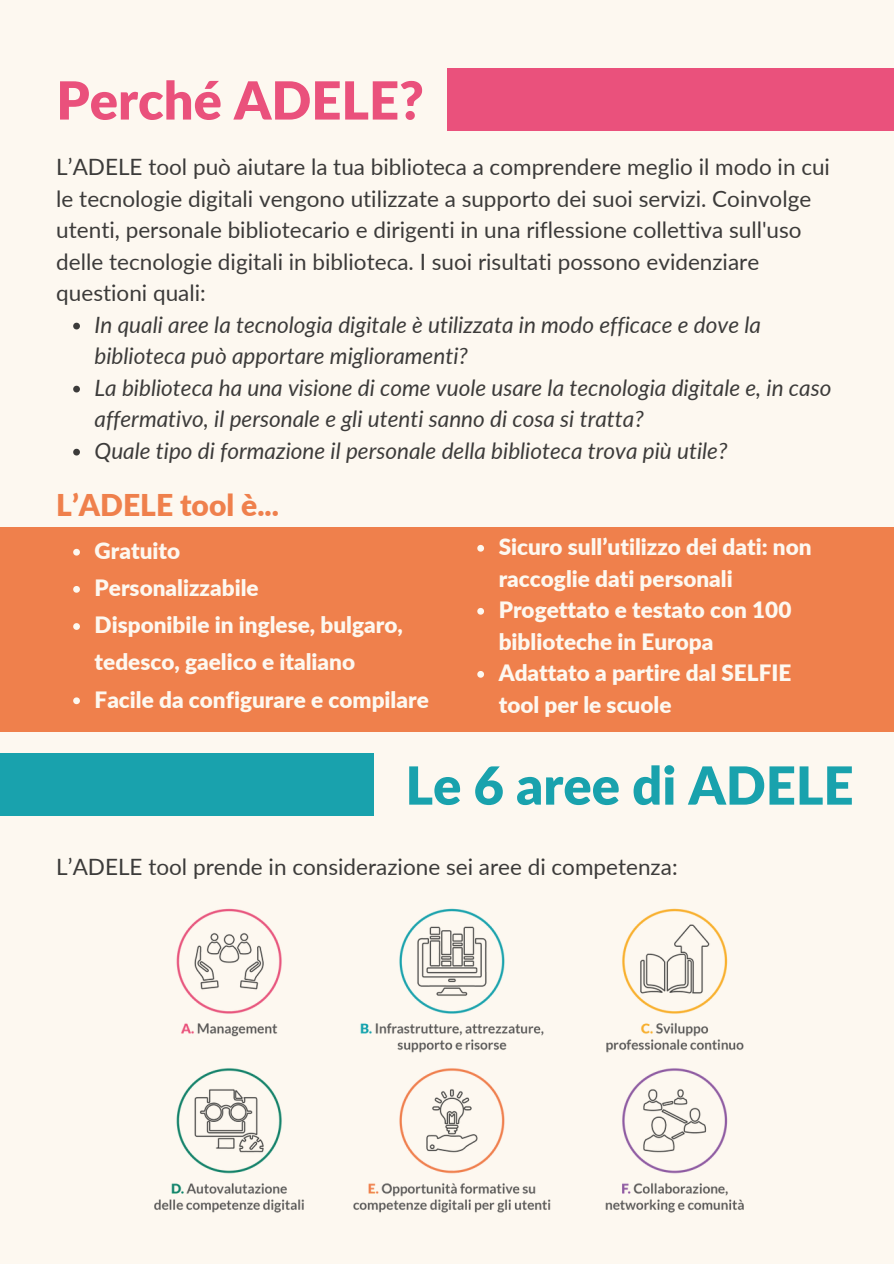
<style>
.page{position:relative;width:894px;height:1264px;background:#fff}
.page>*{position:absolute;margin:0;border:0;box-sizing:border-box;transform-origin:0 0}
.t1{font:900 52.5px "Lato";color:#19a2ad}
.t2{font:900 52.5px "Lato";color:#ea517c}
.t3{font:900 30px "Lato";color:#ef804c}
.t4{font:22.5px/31.5px "Lato";color:#3c3b3a}
.t5{font:italic 22.5px/31.5px "Lato";color:#3c3b3a}
.t6{font:900 22.5px/31.5px "Lato";color:#fdf8f0}
</style>
<div class="page">
<div style="left:0;top:0;width:893px;height:1263px;background:#fdf8f0"></div>
<div style="left:446px;top:69px;width:447px;height:62px;background:#ea517c"></div>
<div style="left:0;top:527px;width:893px;height:204px;background:#ef804c"></div>
<div style="left:0;top:753px;width:373px;height:63px;background:#19a2ad"></div>
<img style="left:154px;top:908px;width:590px;height:305px">
<svg style="left:73px;top:323px;width:7px;height:6px"></svg>
<svg style="left:73px;top:386px;width:7px;height:6px"></svg>
<svg style="left:73px;top:449px;width:7px;height:6px"></svg>
<svg style="left:73px;top:549px;width:7px;height:6px"></svg>
<svg style="left:73px;top:586px;width:7px;height:6px"></svg>
<svg style="left:73px;top:623px;width:7px;height:7px"></svg>
<svg style="left:73px;top:697px;width:7px;height:7px"></svg>
<svg style="left:477px;top:545px;width:7px;height:6px"></svg>
<svg style="left:477px;top:608px;width:7px;height:6px"></svg>
<svg style="left:477px;top:671px;width:7px;height:6px"></svg>
<h1 class="t2" style="left:56px;top:68px;width:369px">Perché ADELE?</h1>
<p class="t4" style="left:56px;top:151px;width:775px">L’ADELE tool può aiutare la tua biblioteca a comprendere meglio il modo in cui le tecnologie digitali vengono utilizzate a supporto dei suoi servizi. Coinvolge utenti, personale bibliotecario e dirigenti in una riflessione collettiva sull'uso delle tecnologie digitali in biblioteca. I suoi risultati possono evidenziare questioni quali:</p>
<p class="t5" style="left:95px;top:308px;width:738px">In quali aree la tecnologia digitale è utilizzata in modo efficace e dove la biblioteca può apportare miglioramenti?<br>La biblioteca ha una visione di come vuole usare la tecnologia digitale e, in caso affermativo, il personale e gli utenti sanno di cosa si tratta?<br>Quale tipo di formazione il personale della biblioteca trova più utile?</p>
<h2 class="t3" style="left:56px;top:486px;width:224px">L’ADELE tool è...</h2>
<p class="t6" style="left:95px;top:531px;width:336px;line-height:37.2px">Gratuito<br>Personalizzabile<br>Disponibile in inglese, bulgaro, tedesco, gaelico e italiano<br>Facile da configurare e compilare</p>
<p class="t6" style="left:498px;top:530px;width:314px">Sicuro sull’utilizzo dei dati: non raccoglie dati personali<br>Progettato e testato con 100 biblioteche in Europa<br>Adattato a partire dal SELFIE tool per le scuole</p>
<h1 class="t1" style="left:405px;top:752px;width:449px">Le 6 aree di ADELE</h1>
<p class="t4" style="left:56px;top:850px;width:622px">L’ADELE tool prende in considerazione sei aree di competenza:</p>
</div>
